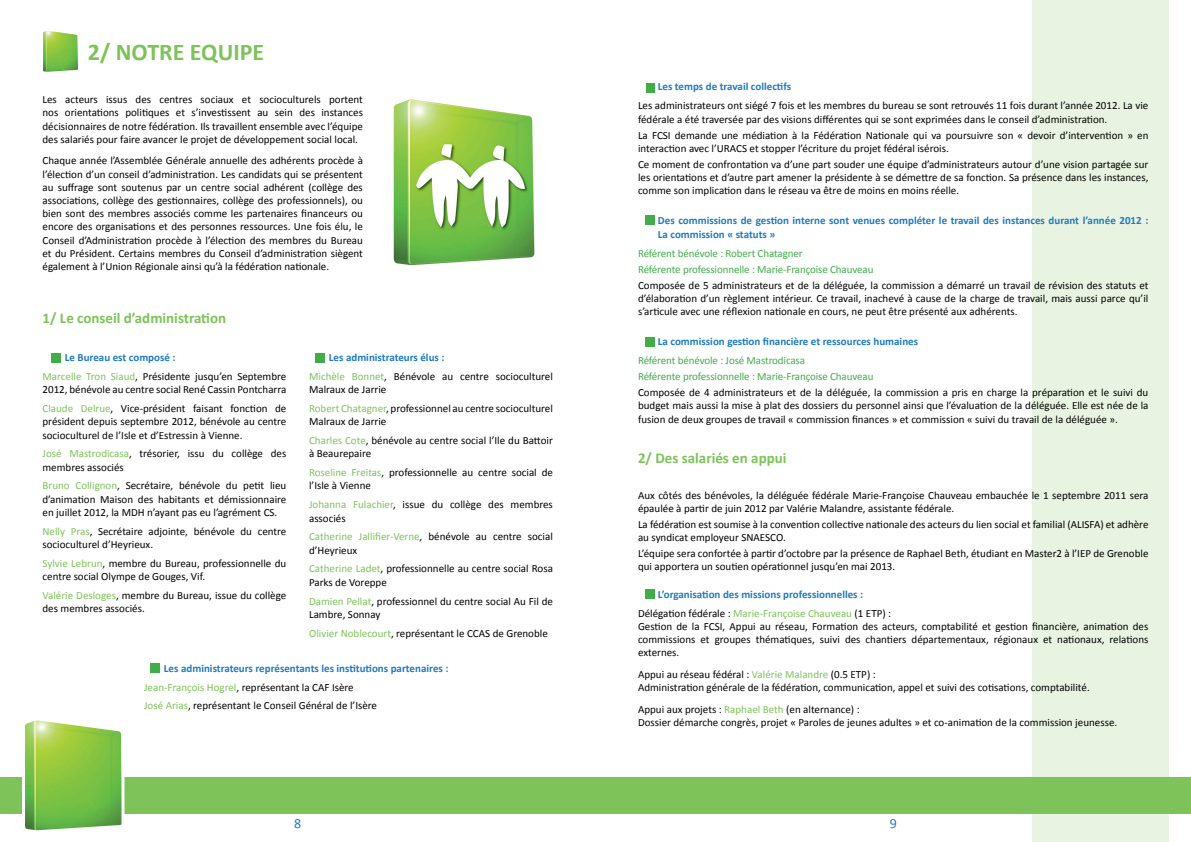
<style>
.page{position:relative;width:1191px;height:842px;background:#fff}
.page>*{position:absolute;margin:0;border:0;box-sizing:border-box;transform-origin:0 0}
.t1{font:700 24px "Calibri";color:#7dc35a}
.t2{font:700 15px "Calibri";color:#7dc35a}
.t3{font:14px "Calibri";color:#1f7bc0}
.t4{font:11px/13.2px "Calibri";color:#000}
.t5{font:700 11px/13.2px "Calibri";color:#1f7bc0}
.t6{font:11px/16px "Calibri";letter-spacing:-.01em;color:#41ad49}
.s1{font-weight:700;color:#1f7bc0}
.s2{color:#7dc35a}
.s3{font-weight:400;color:#000}
.s4{font-weight:400;color:#7dc35a}
</style>
<div class="page">
<div style="left:1032px;top:0;width:136px;height:842px;background:#e9f3e2"></div>
<div style="left:0;top:777px;width:1191px;height:37px;background:#7dc35a"></div>
<img style="left:26px;top:720px;width:94px;height:110px">
<div style="left:22px;top:716px;width:102px;height:122px;border:3px solid #fff"></div>
<img style="left:43px;top:32px;width:35px;height:40px">
<div style="left:645px;top:337px;width:9px;height:10px;background:#41ad49"></div>
<div style="left:645px;top:215px;width:9px;height:10px;background:#41ad49"></div>
<div style="left:646px;top:83px;width:8px;height:9px;background:#41ad49"></div>
<div style="left:315px;top:354px;width:10px;height:9px;background:#41ad49"></div>
<div style="left:645px;top:590px;width:9px;height:9px;background:#41ad49"></div>
<div style="left:51px;top:353px;width:9px;height:9px;background:#41ad49"></div>
<div style="left:151px;top:663px;width:9px;height:10px;background:#41ad49"></div>
<img style="left:393px;top:99px;width:142px;height:167px">
<h1 class="t1" style="left:88px;top:37px;width:178px">2/ NOTRE EQUIPE</h1>
<p class="t4" style="left:43px;top:93px;width:322px;text-align:justify">Les acteurs issus des centres sociaux et socioculturels portent nos orientations politiques et s’investissent au sein des instances décisionnaires de notre fédération. Ils travaillent ensemble avec l’équipe des salariés pour faire avancer le projet de développement social local.</p>
<p class="t4" style="left:43px;top:154px;width:322px;text-align:justify">Chaque année l’Assemblée Générale annuelle des adhérents procède à l’élection d’un conseil d’administration. Les candidats qui se présentent au suffrage sont soutenus par un centre social adhérent (collège des associations, collège des gestionnaires, collège des professionnels), ou bien sont des membres associés comme les partenaires financeurs ou encore des organisations et des personnes ressources. Une fois élu, le Conseil d’Administration procède à l’élection des membres du Bureau et du Président. Certains membres du Conseil d’administration siègent également à l’Union Régionale ainsi qu’à la fédération nationale.</p>
<h2 class="t2" style="left:43px;top:308px;width:185px">1/ Le conseil d’administration</h2>
<p class="t4" style="left:43px;top:348px;width:245px;line-height:18.9px;text-indent:22px"><span class="s1">Le Bureau est composé :<br></span><span class="s2">Marcelle Tron Siaud</span>, Présidente jusqu’en Septembre</p>
<p class="t4" style="left:43px;top:380px;width:245px;line-height:18.9px">2012, bénévole au centre social René Cassin Pontcharra<br><span class="s2">Claude Delrue</span>, Vice-président faisant fonction de</p>
<p class="t4" style="left:43px;top:415px;width:245px">président depuis septembre 2012, bénévole au centre socioculturel de l’Isle et d’Estressin à Vienne.</p>
<p class="t4" style="left:43px;top:447px;width:245px"><span class="s2">José Mastrodicasa</span>, trésorier, issu du collège des membres associés</p>
<p class="t4" style="left:43px;top:479px;width:245px;text-align:justify"><span class="s2">Bruno Collignon</span>, Secrétaire, bénévole du petit lieu d’animation Maison des habitants et démissionnaire en juillet 2012, la MDH n’ayant pas eu l’agrément CS.</p>
<p class="t4" style="left:43px;top:524px;width:245px"><span class="s2">Nelly Pras</span>, Secrétaire adjointe, bénévole du centre socioculturel d’Heyrieux.</p>
<p class="t4" style="left:43px;top:557px;width:245px"><span class="s2">Sylvie Lebrun</span>, membre du Bureau, professionnelle du centre social Olympe de Gouges, Vif.</p>
<p class="t4" style="left:43px;top:589px;width:245px"><span class="s2">Valérie Desloges</span>, membre du Bureau, issue du collège des membres associés.</p>
<p class="t4" style="left:309px;top:348px;width:245px;line-height:18.9px;text-indent:20px"><span class="s1">Les administrateurs élus :<br></span><span class="s2">Michèle Bonnet</span>, Bénévole au centre socioculturel</p>
<p class="t4" style="left:309px;top:380px;width:245px;line-height:18.9px">Malraux de Jarrie<br><span class="s2">Robert Chatagner</span>, professionnel au centre socioculturel</p>
<p class="t4" style="left:309px;top:412px;width:245px;line-height:18.9px">Malraux de Jarrie<br><span class="s2">Charles Cote</span>, bénévole au centre social l’Ile du Battoir</p>
<p class="t4" style="left:309px;top:444px;width:245px;line-height:18.9px">à Beaurepaire<br><span class="s2">Roseline Freitas</span>, professionnelle au centre social de</p>
<p class="t4" style="left:309px;top:476px;width:245px;line-height:18.9px">l’Isle à Vienne<br><span class="s2">Johanna Fulachier</span>, issue du collège des membres</p>
<p class="t4" style="left:309px;top:508px;width:245px;line-height:18.9px">associés<br><span class="s2">Catherine Jallifier-Verne</span>, bénévole au centre social</p>
<p class="t4" style="left:309px;top:540px;width:245px;line-height:18.9px">d’Heyrieux<br><span class="s2">Catherine Ladet</span>, professionnelle au centre social Rosa</p>
<p class="t4" style="left:309px;top:573px;width:245px;line-height:18.9px">Parks de Voreppe<br><span class="s2">Damien Pellat</span>, professionnel du centre social Au Fil de</p>
<p class="t4" style="left:309px;top:605px;width:240px;line-height:18.9px">Lambre, Sonnay<br><span class="s2">Olivier Noblecourt</span>, représentant le CCAS de Grenoble</p>
<p class="t4" style="left:144px;top:658px;width:306px;line-height:18.9px;text-indent:20px"><span class="s1">Les administrateurs représentants les institutions partenaires :<br></span><span class="s2">Jean-François Hogrel</span>, représentant la CAF Isère<br><span class="s2">José Arias</span>, représentant le Conseil Général de l’Isère</p>
<p class="t5" style="left:658px;top:80px;width:135px">Les temps de travail collectifs</p>
<p class="t4" style="left:638px;top:99px;width:512px">Les administrateurs ont siégé 7 fois et les membres du bureau se sont retrouvés 11 fois durant l’année 2012. La vie fédérale a été traversée par des visions différentes qui se sont exprimées dans le conseil d’administration.</p>
<p class="t4" style="left:638px;top:128px;width:512px">La FCSI demande une médiation à la Fédération Nationale qui va poursuivre son « devoir d’intervention » en interaction avec l’URACS et stopper l’écriture du projet fédéral isérois.</p>
<p class="t4" style="left:638px;top:158px;width:512px;text-align:justify">Ce moment de confrontation va d’une part souder une équipe d’administrateurs autour d’une vision partagée sur les orientations et d’autre part amener la présidente à se démettre de sa fonction. Sa présence dans les instances, comme son implication dans le réseau va être de moins en moins réelle.</p>
<p class="t5" style="left:658px;top:214px;width:492px">Des commissions de gestion interne sont venues compléter le travail des instances durant l’année 2012 :<br>La commission « statuts »</p>
<p class="t6" style="left:638px;top:245px;width:237px">Référent bénévole : Robert Chatagner<br>Référente professionnelle : Marie-Françoise Chauveau</p>
<p class="t4" style="left:638px;top:278px;width:512px;text-align:justify">Composée de 5 administrateurs et de la déléguée, la commission a démarré un travail de révision des statuts et d’élaboration d’un règlement intérieur. Ce travail, inachevé à cause de la charge de travail, mais aussi parce qu’il s’articule avec une réflexion nationale en cours, ne peut être présenté aux adhérents.</p>
<p class="t5" style="left:658px;top:335px;width:262px">La commission gestion financière et ressources humaines</p>
<p class="t6" style="left:638px;top:352px;width:237px">Référent bénévole : José Mastrodicasa<br>Référente professionnelle : Marie-Françoise Chauveau</p>
<p class="t4" style="left:638px;top:386px;width:512px;text-align:justify">Composée de 4 administrateurs et de la déléguée, la commission a pris en charge la préparation et le suivi du budget mais aussi la mise à plat des dossiers du personnel ainsi que l’évaluation de la déléguée. Elle est née de la fusion de deux groupes de travail « commission finances » et commission « suivi du travail de la déléguée ».</p>
<h2 class="t2" style="left:638px;top:449px;width:150px">2/ Des salariés en appui</h2>
<p class="t4" style="left:638px;top:488px;width:512px">Aux côtés des bénévoles, la déléguée fédérale Marie-Françoise Chauveau embauchée le 1 septembre 2011 sera épaulée à partir de juin 2012 par Valérie Malandre, assistante fédérale.</p>
<p class="t4" style="left:638px;top:518px;width:512px">La fédération est soumise à la convention collective nationale des acteurs du lien social et familial (ALISFA) et adhère au syndicat employeur SNAESCO.</p>
<p class="t4" style="left:638px;top:547px;width:512px">L’équipe sera confortée à partir d’octobre par la présence de Raphael Beth, étudiant en Master2 à l’IEP de Grenoble qui apportera un soutien opérationnel jusqu’en mai 2013.</p>
<p class="t5" style="left:638px;top:585px;width:255px;line-height:18.9px;text-indent:20px">L’organisation des missions professionnelles :<br><span class="s3">Délégation fédérale :</span> <span class="s4">Marie-Françoise Chauveau</span> <span class="s3">(1 ETP) :</span></p>
<p class="t4" style="left:638px;top:620px;width:512px;text-align:justify">Gestion de la FCSI, Appui au réseau, Formation des acteurs, comptabilité et gestion financière, animation des commissions et groupes thématiques, suivi des chantiers départementaux, régionaux et nationaux, relations externes.</p>
<p class="t4" style="left:638px;top:668px;width:453px">Appui au réseau fédéral : <span class="s2">Valérie Malandre</span> (0.5 ETP) :<br>Administration générale de la fédération, communication, appel et suivi des cotisations, comptabilité.</p>
<p class="t4" style="left:638px;top:703px;width:481px">Appui aux projets : <span class="s2">Raphael Beth</span> (en alternance) :<br>Dossier démarche congrès, projet « Paroles de jeunes adultes » et co-animation de la commission jeunesse.</p>
<p class="t3" style="left:294px;top:815px;width:9px">8</p>
<p class="t3" style="left:889px;top:815px;width:9px">9</p>
</div>
